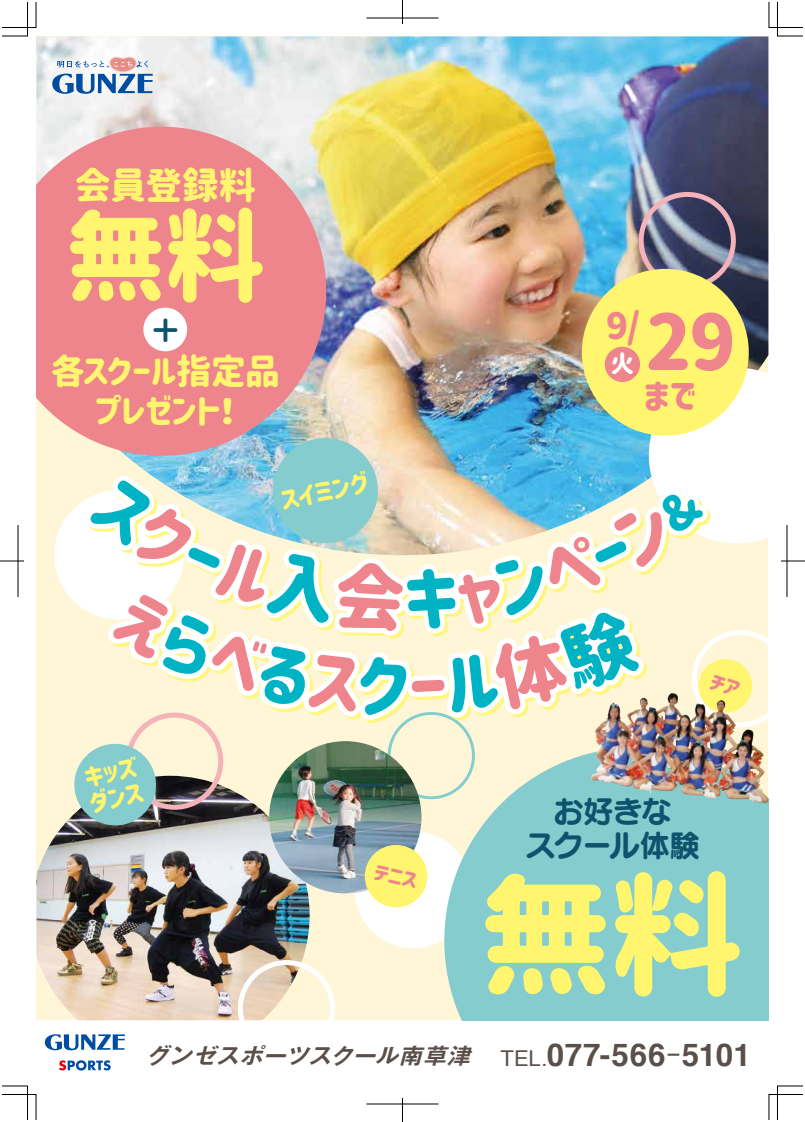
<style>
.page{position:relative;width:805px;height:1122px;background:#fff}
.page>*{position:absolute;margin:0;border:0;box-sizing:border-box;transform-origin:0 0}
.t1{font:132.2px "Corporate Logo Rounded";color:#fff56e}
.t2{font:100.1px "Corporate Logo Rounded";color:#fff56e}
.t3{font:36.8px "Corporate Logo Rounded";letter-spacing:-.02em;color:#fff56e}
.t4{font:36px/70.1px "Corporate Logo Rounded";color:#ee858c;text-align:center}
.t5{font:34.8px/39.6px "Corporate Logo Rounded";letter-spacing:-.02em;color:#fff56e;text-align:center}
.t6{font:31.5px "Seurat Pro B";color:#0e536d}
.t7{font:30.8px/34.3px "Seurat Pro B";letter-spacing:-.05em;color:#0e536d;text-align:center}
.t8{font:25.2px/26.1px "Corporate Logo Rounded";color:#fff56e}
.t9{font:24px "Corporate Logo Rounded";color:#fff}
.t10{font:italic 700 21.9px "Gothic MB101 Pr 6 De";color:#5a4f4a}
.s1{font-size:75.9px}
.s2{font-family:"Helvetica";font-style:normal;font-size:31.4px}
.s3{font-family:"Koz Go Pr 6 N";font-weight:400;font-style:normal;font-size:31.4px}
</style>
<div class="page">
<div style="left:36px;top:36px;width:732px;height:984px;background:#fff5d7"></div>
<div style="left:354px;top:831px;width:117px;height:117px;background:#fff;border-radius:50%"></div>
<img style="left:36px;top:36px;width:732px;height:332px">
<img style="left:36px;top:791px;width:238px;height:229px">
<svg style="left:36px;top:127px;width:290px;height:307px;background:#ec9096"></svg>
<div style="left:444px;top:889px;width:324px;height:131px;background:#84ccce"></div>
<div style="left:54px;top:490px;width:130px;height:130px;background:#fff;border-radius:50%"></div>
<div style="left:638px;top:192px;width:97px;height:97px;border:5px solid #f4b2b9;border-radius:50%"></div>
<svg style="left:238px;top:960px;width:36px;height:60px;background:#ebd9c5"></svg>
<svg style="left:2px;top:1086px;width:34px;height:34px"></svg>
<svg style="left:2px;top:2px;width:34px;height:34px"></svg>
<svg style="left:768px;top:2px;width:35px;height:34px"></svg>
<svg style="left:768px;top:1086px;width:35px;height:34px"></svg>
<svg style="left:0;top:561px;width:24px;height:1px"></svg>
<hr style="left:18px;top:525px;width:1px;height:72px;background:#000">
<svg style="left:781px;top:561px;width:23px;height:1px"></svg>
<hr style="left:786px;top:525px;width:1px;height:72px;background:#000">
<hr style="left:366px;top:18px;width:72px;height:1px;background:#000">
<svg style="left:402px;top:0;width:1px;height:24px"></svg>
<hr style="left:366px;top:1104px;width:72px;height:1px;background:#000">
<svg style="left:402px;top:1098px;width:1px;height:24px"></svg>
<img style="left:109px;top:56px;width:28px;height:17px">
<svg style="left:51px;top:74px;width:102px;height:20px;background:#80a5cc"></svg>
<svg style="left:57px;top:61px;width:91px;height:7px"></svg>
<div style="left:581px;top:269px;width:167px;height:167px;background:#fff56e;border-radius:50%"></div>
<div style="left:604px;top:347px;width:36px;height:35px;background:#ee858c;border-radius:50%"></div>
<div style="left:74px;top:744px;width:82px;height:81px;background:#84ccce;border-radius:50%"></div>
<div style="left:143px;top:308px;width:44px;height:43px;background:#fff;border-radius:50%"></div>
<img style="left:325px;top:153px;width:97px;height:215px">
<img style="left:274px;top:889px;width:93px;height:131px">
<svg style="left:540px;top:349px;width:101px;height:19px"></svg>
<div style="left:365px;top:845px;width:62px;height:62px;background:#fff56e;border-radius:50%"></div>
<svg style="left:44px;top:1034px;width:81px;height:17px"></svg>
<svg style="left:59px;top:1060px;width:52px;height:10px"></svg>
<img style="left:80px;top:368px;width:688px;height:521px">
<h3 class="t3" style="left:75px;top:160px;width:183px">会員登録料</h3>
<h2 class="t2" style="left:65px;top:189px;width:201px">無料</h2>
<h3 class="t6" style="left:150px;top:308px;width:33px">＋</h3>
<h3 class="t5" style="left:51px;top:351px;width:231px">各スクール指定品プレゼント！</h3>
<p class="t8" style="left:82px;top:765px;width:56px;rotate:-12deg">キッズダンス</p>
<p class="t8" style="left:278px;top:488px;width:91px;rotate:-12deg">スイミング</p>
<h3 class="t4" style="left:606px;top:290px;width:131px">9/ <span class="s1">29</span>まで</h3>
<p class="t9" style="left:610px;top:348px;width:25px">火</p>
<h3 class="t7" style="left:525px;top:793px;width:177px">お好きな<br>スクール体験</h3>
<h1 class="t1" style="left:479px;top:846px;width:265px">無料</h1>
<p class="t10" style="left:145px;top:1037px;width:606px">グンゼスポーツスクール南草津 <sub>TEL.</sub><span class="s2">077-566</span><span class="s3">ｰ</span><span class="s2">5101</span></p>
</div>
